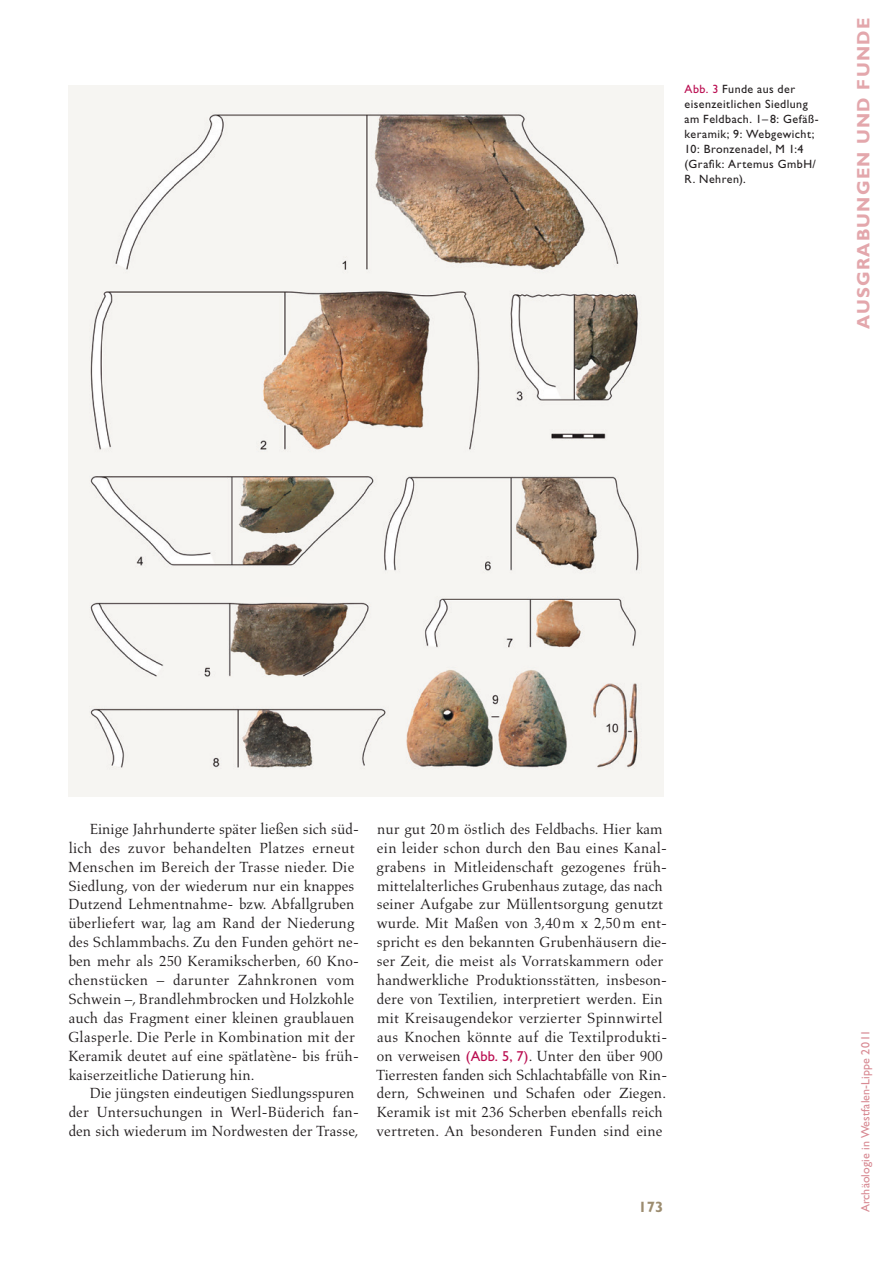
<style>
.page{position:relative;width:893px;height:1263px;background:#fff}
.page>*{position:absolute;margin:0;border:0;box-sizing:border-box;transform-origin:0 0}
.t1{font:18px "Gill Sans Std Bold 2";letter-spacing:.07em;color:#e3a7ac}
.t2{font:15px/18.9px "Aldus LT Std";letter-spacing:.005em;color:#231f20}
.t3{font:15px "Gill Sans Std Bold 16";color:#9c8c6f}
.t4{font:12px/15px "Gill Sans Std 25";letter-spacing:.04em;color:#231f20}
.t5{font:12px "Gill Sans Std 2";letter-spacing:.01em;color:#d88a93}
.s1{color:#ba0e51}
.s2{font-family:"Gill Sans Std 25";font-size:14.4px;color:#ba0e51}
</style>
<div class="page">
<img style="left:68px;top:85px;width:595px;height:711px">
<p class="t4" style="left:685px;top:82px;width:136px"><span class="s1">Abb. 3</span> Funde aus der eisenzeitlichen Siedlung am Feldbach. 1– 8: Gefäß&shy;keramik; 9: Webgewicht;<br>10: Bronzenadel, M 1:4 (Grafik: Artemus GmbH/<br>R. Nehren).</p>
<p class="t1" style="left:853px;top:329px;width:312px;rotate:-90deg">AUSGRABUNGEN UND FUNDE</p>
<p class="t2" style="left:68px;top:820px;width:292px;text-indent:21px">Einige Jahrhunderte später ließen sich süd&shy;lich des zuvor behandelten Platzes erneut Menschen im Bereich der Trasse nieder. Die Siedlung, von der wiederum nur ein knappes Dutzend Lehmentnahme- bzw. Abfallgruben überliefert war, lag am Rand der Niederung des Schlammbachs. Zu den Funden gehört ne&shy;ben mehr als 250 Keramikscherben, 60 Kno&shy;chenstücken – darunter Zahnkronen vom Schwein –, Brandlehmbrocken und Holzkohle auch das Fragment einer kleinen graublauen Glasperle. Die Perle in Kombination mit der Keramik deutet auf eine spätlatène- bis früh&shy;kaiserzeitliche Datierung hin.</p>
<p class="t2" style="left:69px;top:1084px;width:292px;text-indent:21px">Die jüngsten eindeutigen Siedlungsspuren der Untersuchungen in Werl-Büderich fan&shy;den sich wiederum im Nordwesten der Trasse,</p>
<p class="t2" style="left:376px;top:820px;width:293px">nur gut 20m östlich des Feldbachs. Hier kam ein leider schon durch den Bau eines Kanal&shy;grabens in Mitleidenschaft gezogenes früh&shy;mittelalterliches Grubenhaus zutage, das nach seiner Aufgabe zur Müllentsorgung genutzt wurde. Mit Maßen von 3,40m x 2,50m ent&shy;spricht es den bekannten Grubenhäusern die&shy;ser Zeit, die meist als Vorratskammern oder handwerkliche Produktionsstätten, insbeson&shy;dere von Textilien, interpretiert werden. Ein mit Kreisaugendekor verzierter Spinnwirtel aus Knochen könnte auf die Textilprodukti&shy;on verweisen <span class="s2">(Abb. 5, 7)</span>. Unter den über 900<br>Tierresten fanden sich Schlachtabfälle von Rin&shy;dern, Schweinen und Schafen oder Ziegen.<br>Keramik ist mit 236 Scherben ebenfalls reich vertreten. An besonderen Funden sind eine</p>
<p class="t3" style="left:638px;top:1198px;width:26px">173</p>
<p class="t5" style="left:859px;top:1212px;width:184px;rotate:-90deg">Archäologie in Westfalen-Lippe 2011</p>
</div>
